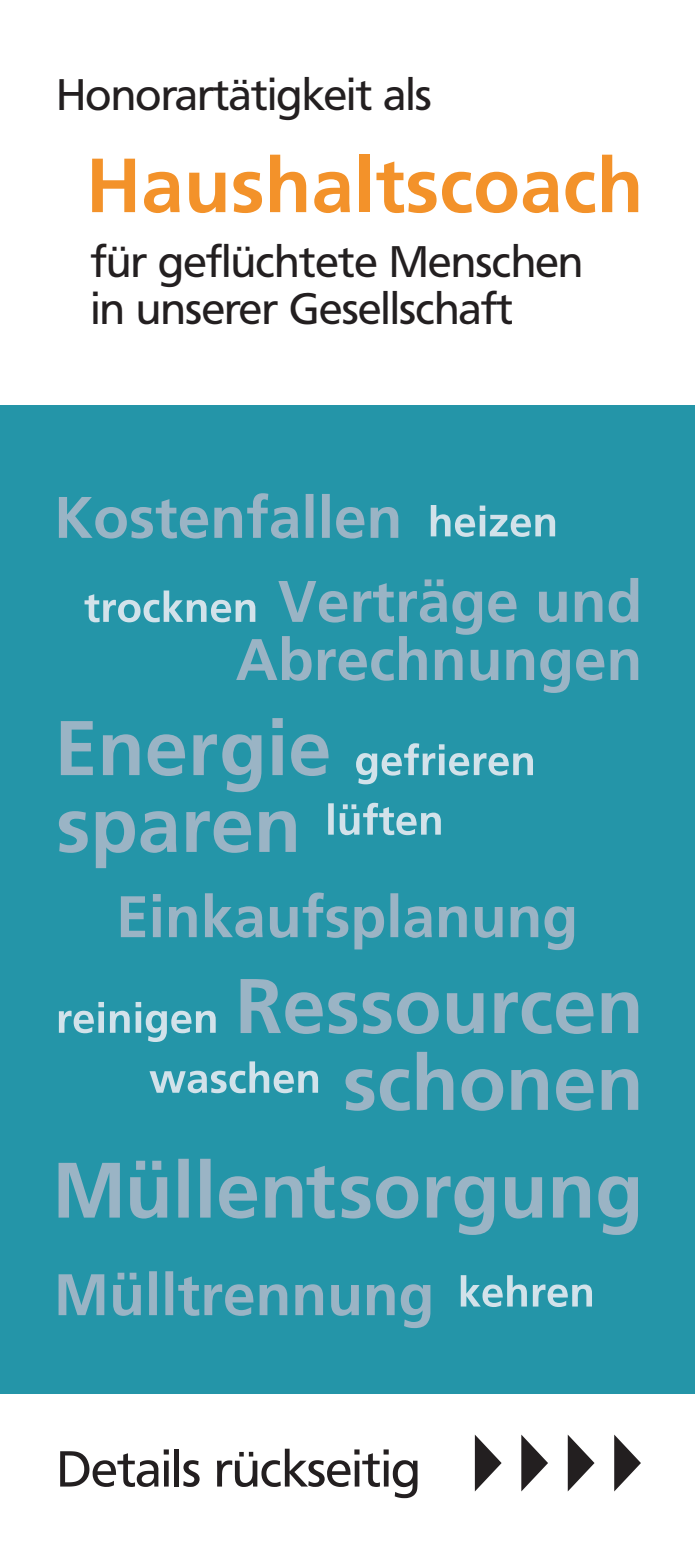
<style>
.page{position:relative;width:695px;height:1560px;background:#fff}
.page>*{position:absolute;margin:0;border:0;box-sizing:border-box;transform-origin:0 0}
.t1{font:700 76.5px "Frutiger";color:#f3922a}
.t2{font:50px "Frutiger BSK";color:#231f20}
.t3{font:43.75px/47px "Frutiger BSK";color:#231f20}
</style>
<div class="page">
<div style="left:0;top:405px;width:694px;height:988px;background:#2495a8"></div>
<svg style="left:356px;top:743px;width:177px;height:41px"></svg>
<svg style="left:328px;top:802px;width:113px;height:33px"></svg>
<svg style="left:149px;top:1070px;width:91px;height:23px"></svg>
<svg style="left:460px;top:1275px;width:132px;height:31px"></svg>
<svg style="left:59px;top:1002px;width:157px;height:39px"></svg>
<svg style="left:430px;top:505px;width:125px;height:32px"></svg>
<svg style="left:59px;top:493px;width:339px;height:45px"></svg>
<svg style="left:84px;top:578px;width:554px;height:115px"></svg>
<svg style="left:240px;top:979px;width:398px;height:131px"></svg>
<svg style="left:61px;top:718px;width:267px;height:74px"></svg>
<svg style="left:59px;top:811px;width:237px;height:57px"></svg>
<svg style="left:121px;top:892px;width:453px;height:58px"></svg>
<svg style="left:59px;top:1158px;width:579px;height:76px"></svg>
<svg style="left:59px;top:1271px;width:371px;height:56px"></svg>
<svg style="left:567px;top:1434px;width:27px;height:57px"></svg>
<svg style="left:475px;top:1435px;width:26px;height:56px"></svg>
<svg style="left:614px;top:1434px;width:26px;height:57px"></svg>
<svg style="left:521px;top:1434px;width:27px;height:57px"></svg>
<p class="t3" style="left:57px;top:75px;width:376px">Honorartätigkeit als</p>
<h1 class="t1" style="left:86px;top:148px;width:559px">Haushaltscoach</h1>
<p class="t3" style="left:91px;top:241px;width:493px">für geflüchtete Menschen in unserer Gesellschaft</p>
<p class="t2" style="left:57px;top:1448px;width:365px">Details rückseitig</p>
</div>
